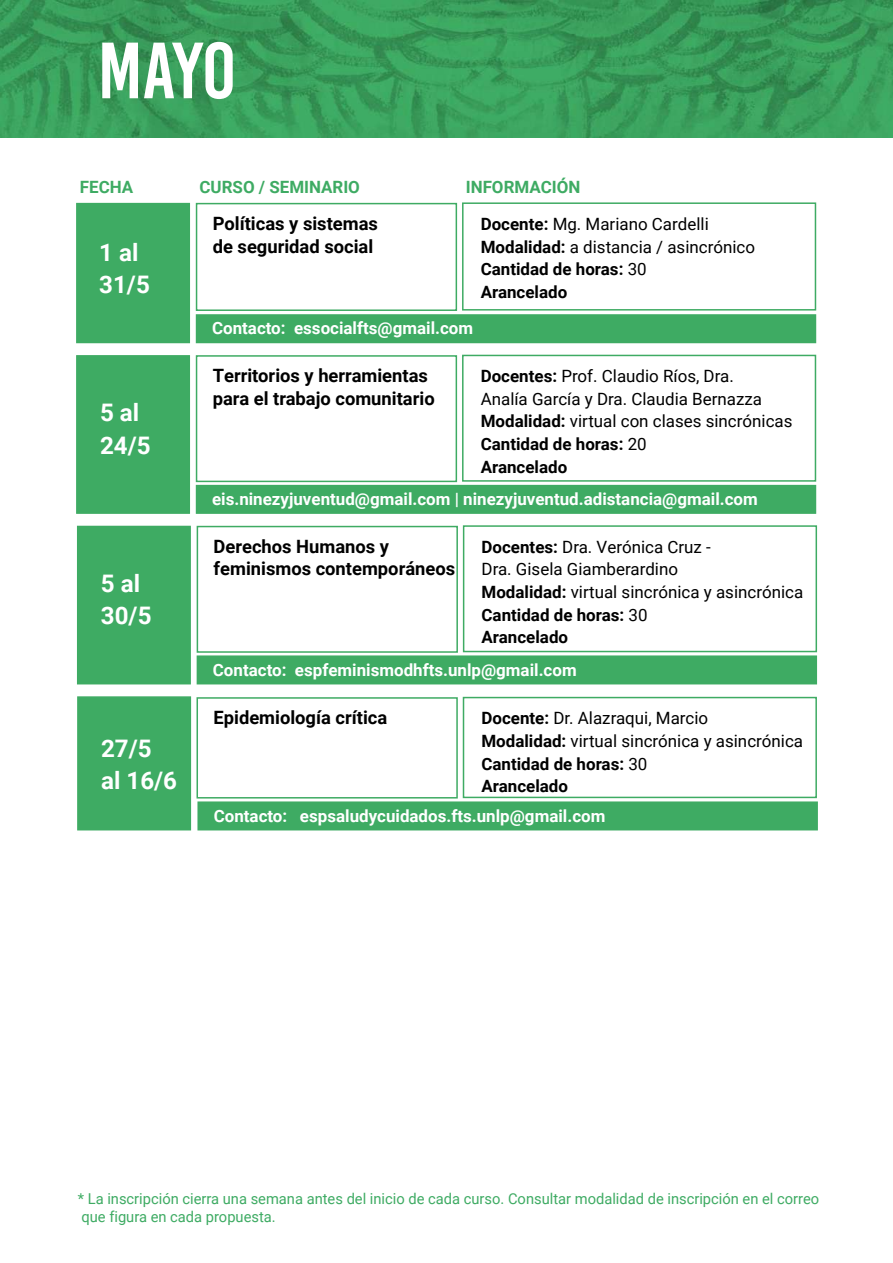
<style>
.page{position:relative;width:893px;height:1263px;background:#fff}
.page>*{position:absolute;margin:0;border:0;box-sizing:border-box;transform-origin:0 0}
.t1{font:79.5px "Bebas Kai";color:#fff}
.t2{font:700 24.15px/32.2px "Roboto";color:#fff}
.t3{font:700 18.3px/22.6px "Roboto";color:#000}
.t4{font:16.95px/22.6px "Roboto";color:#000}
.t5{font:700 16.95px "Roboto";color:#fff}
.t6{font:700 16.95px/22.6px "Roboto";color:#000}
.t7{font:700 16.95px "Roboto";color:#3eab63}
.t8{font:15px/18px "Roboto";color:#3eab63}
.s1{font-weight:400}
.s2{font-weight:700}
</style>
<div class="page">
<div style="left:196px;top:697px;width:262px;height:101px;border:2px solid #3eab63"></div>
<div style="left:463px;top:697px;width:354px;height:101px;border:2px solid #3eab63"></div>
<div style="left:197px;top:801px;width:621px;height:29px;background:#3eab63;border:2px solid #3eab63"></div>
<img style="left:0;top:0;width:893px;height:137px">
<div style="left:76px;top:203px;width:114px;height:140px;background:#3eab63"></div>
<div style="left:196px;top:203px;width:261px;height:108px;border:2px solid #3eab63"></div>
<div style="left:462px;top:202px;width:354px;height:109px;border:2px solid #3eab63"></div>
<div style="left:196px;top:314px;width:620px;height:29px;background:#3eab63;border:2px solid #3eab63"></div>
<div style="left:76px;top:355px;width:114px;height:159px;background:#3eab63;border:2px solid #3eab63"></div>
<div style="left:196px;top:355px;width:261px;height:127px;border:2px solid #3eab63"></div>
<div style="left:462px;top:355px;width:354px;height:127px;border:2px solid #3eab63"></div>
<div style="left:196px;top:485px;width:620px;height:29px;background:#3eab63;border:2px solid #3eab63"></div>
<div style="left:77px;top:526px;width:114px;height:158px;background:#3eab63"></div>
<div style="left:197px;top:526px;width:261px;height:127px;border:2px solid #3eab63"></div>
<div style="left:463px;top:525px;width:354px;height:127px;border:2px solid #3eab63"></div>
<div style="left:197px;top:655px;width:620px;height:29px;background:#3eab63;border:2px solid #3eab63"></div>
<div style="left:77px;top:696px;width:114px;height:134px;background:#3eab63;border:2px solid #3eab63"></div>
<h1 class="t1" style="left:98px;top:28px;width:140px">Mayo</h1>
<p class="t7" style="left:80px;top:175px;width:55px">FECHA</p>
<p class="t7" style="left:200px;top:175px;width:162px">CURSO / SEMINARIO</p>
<p class="t7" style="left:466px;top:175px;width:116px">INFORMACIÓN</p>
<h2 class="t2" style="left:99px;top:235px;width:52px">1 al<br>31/5</h2>
<h2 class="t2" style="left:100px;top:396px;width:52px">5 al<br>24/5</h2>
<h2 class="t2" style="left:101px;top:566px;width:52px">5 al<br>30/5</h2>
<h2 class="t2" style="left:101px;top:731px;width:77px">27/5 al 16/6</h2>
<p class="t3" style="left:213px;top:211px;width:167px">Políticas y sistemas de seguridad social</p>
<p class="t6" style="left:481px;top:212px;width:276px">Docente: <span class="s1">Mg. Mariano Cardelli<br></span>Modalidad: <span class="s1">a distancia / asincrónico<br></span>Cantidad de horas: <span class="s1">30<br></span>Arancelado</p>
<p class="t5" style="left:212px;top:316px;width:263px">Contacto: essocialfts@gmail.com</p>
<p class="t3" style="left:213px;top:364px;width:223px">Territorios y herramientas para el trabajo comunitario</p>
<p class="t4" style="left:481px;top:364px;width:313px"><span class="s2">Docentes:</span> Prof. Claudio Ríos, Dra.<br>Analía García y Dra. Claudia Bernazza<br><span class="s2">Modalidad:</span> virtual con clases sincrónicas<br><span class="s2">Cantidad de horas:</span> 20<br><span class="s2">Arancelado</span></p>
<p class="t5" style="left:212px;top:487px;width:547px">eis.ninezyjuventud@gmail.com | ninezyjuventud.adistancia@gmail.com</p>
<p class="t3" style="left:214px;top:534px;width:243px">Derechos Humanos y feminismos contemporáneos</p>
<p class="t4" style="left:482px;top:535px;width:323px"><span class="s2">Docentes:</span> Dra. Verónica Cruz -<br>Dra. Gisela Giamberardino<br><span class="s2">Modalidad:</span> virtual sincrónica y asincrónica<br><span class="s2">Cantidad de horas:</span> 30<br><span class="s2">Arancelado</span></p>
<p class="t5" style="left:213px;top:658px;width:365px">Contacto: espfeminismodhfts.unlp@gmail.com</p>
<p class="t3" style="left:213px;top:706px;width:175px">Epidemiología crítica</p>
<p class="t4" style="left:481px;top:706px;width:323px"><span class="s2">Docente:</span> Dr. Alazraqui, Marcio<br><span class="s2">Modalidad:</span> virtual sincrónica y asincrónica<br><span class="s2">Cantidad de horas:</span> 30<br><span class="s2">Arancelado</span></p>
<p class="t5" style="left:214px;top:804px;width:393px">Contacto: espsaludycuidados.fts.unlp@gmail.com</p>
<p class="t8" style="left:78px;top:1189px;width:743px">* La inscripción cierra una semana antes del inicio de cada curso. Consultar modalidad de inscripción en el correo que figura en cada propuesta.</p>
</div>
